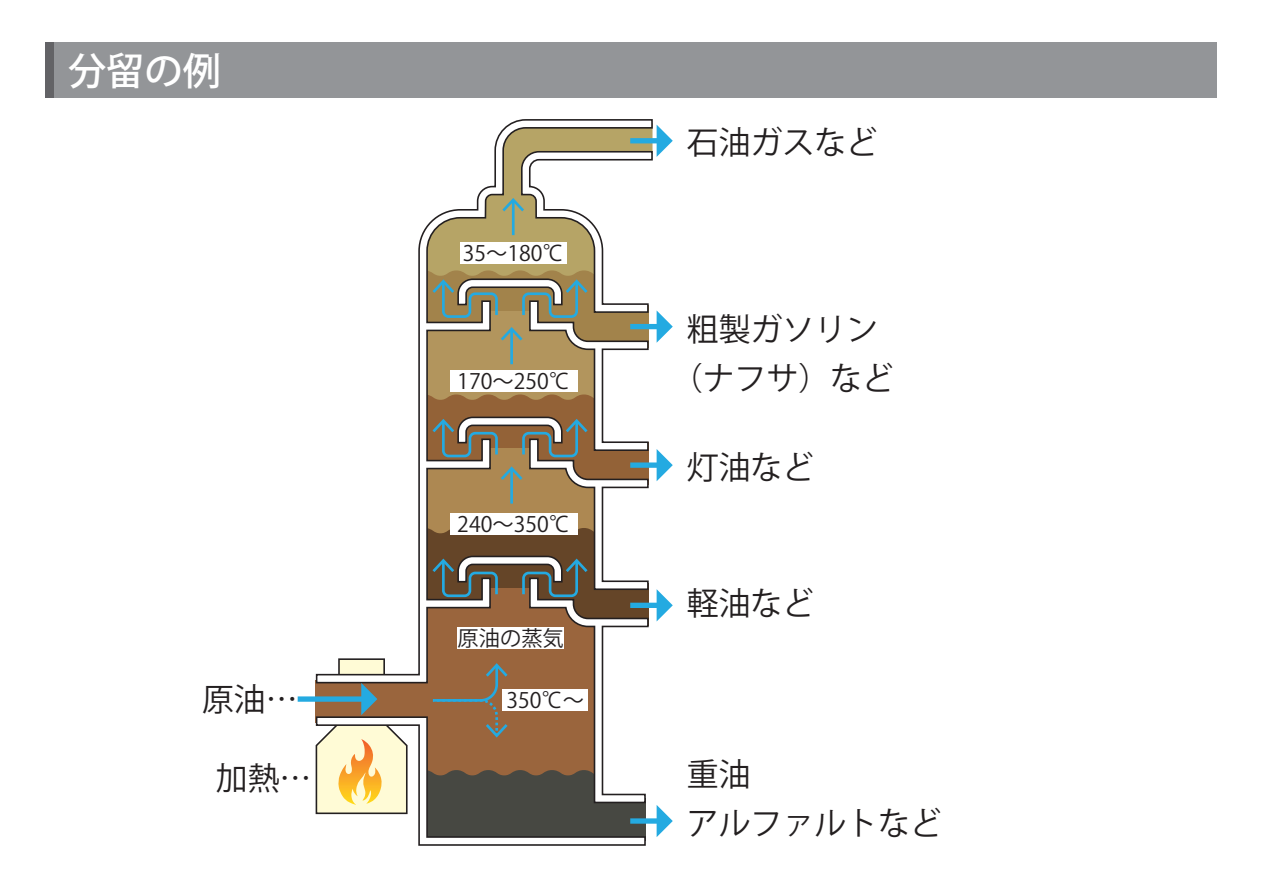
<style>
.page{position:relative;width:1263px;height:893px;background:#fff}
.page>*{position:absolute;margin:0;border:0;box-sizing:border-box;transform-origin:0 0}
.t1{font:500 38.25px "Koz Go Pr 6 N";color:#fff}
.t2{font:31.95px/48.9px "Koz Go Pr 6 N";color:#231f20;text-align:center}
.t3{font:21.3px "Koz Go Pr 6 N";color:#231f20}
</style>
<div class="page">
<div style="left:46px;top:43px;width:1171px;height:55px;background:#939598"></div>
<div style="left:46px;top:43px;width:8px;height:55px;background:#636366"></div>
<svg style="left:408px;top:119px;width:245px;height:727px"></svg>
<svg style="left:422px;top:123px;width:251px;height:716px"></svg>
<div style="left:298px;top:696px;width:65px;height:6px;background:#24aae1"></div>
<svg style="left:315px;top:658px;width:93px;height:157px"></svg>
<div style="left:458px;top:627px;width:106px;height:21px;background:#fff"></div>
<div style="left:503px;top:689px;width:85px;height:21px;background:#fff"></div>
<div style="left:450px;top:513px;width:127px;height:21px;background:#fff"></div>
<div style="left:450px;top:370px;width:127px;height:22px;background:#fff"></div>
<div style="left:460px;top:242px;width:106px;height:22px;background:#fff"></div>
<p class="t1" style="left:68px;top:49px;width:155px">分留の例</p>
<p class="t2" style="left:202px;top:676px;width:97px">原油…</p>
<p class="t2" style="left:216px;top:755px;width:97px">加熱…</p>
<p class="t3" style="left:463px;top:241px;width:103px">35〜180℃</p>
<p class="t3" style="left:457px;top:369px;width:114px">170〜250℃</p>
<p class="t3" style="left:457px;top:512px;width:114px">240〜350℃</p>
<p class="t3" style="left:458px;top:626px;width:108px">原油の蒸気</p>
<p class="t3" style="left:506px;top:688px;width:79px">350℃〜</p>
<p class="t2" style="left:687px;top:118px;width:193px">石油ガスなど</p>
<p class="t2" style="left:671px;top:305px;width:225px">粗製ガソリン（ナフサ）など</p>
<p class="t2" style="left:687px;top:443px;width:129px">灯油など</p>
<p class="t2" style="left:687px;top:579px;width:129px">軽油など</p>
<p class="t2" style="left:687px;top:750px;width:257px;text-align:left">重油<br>アルファルトなど</p>
</div>
